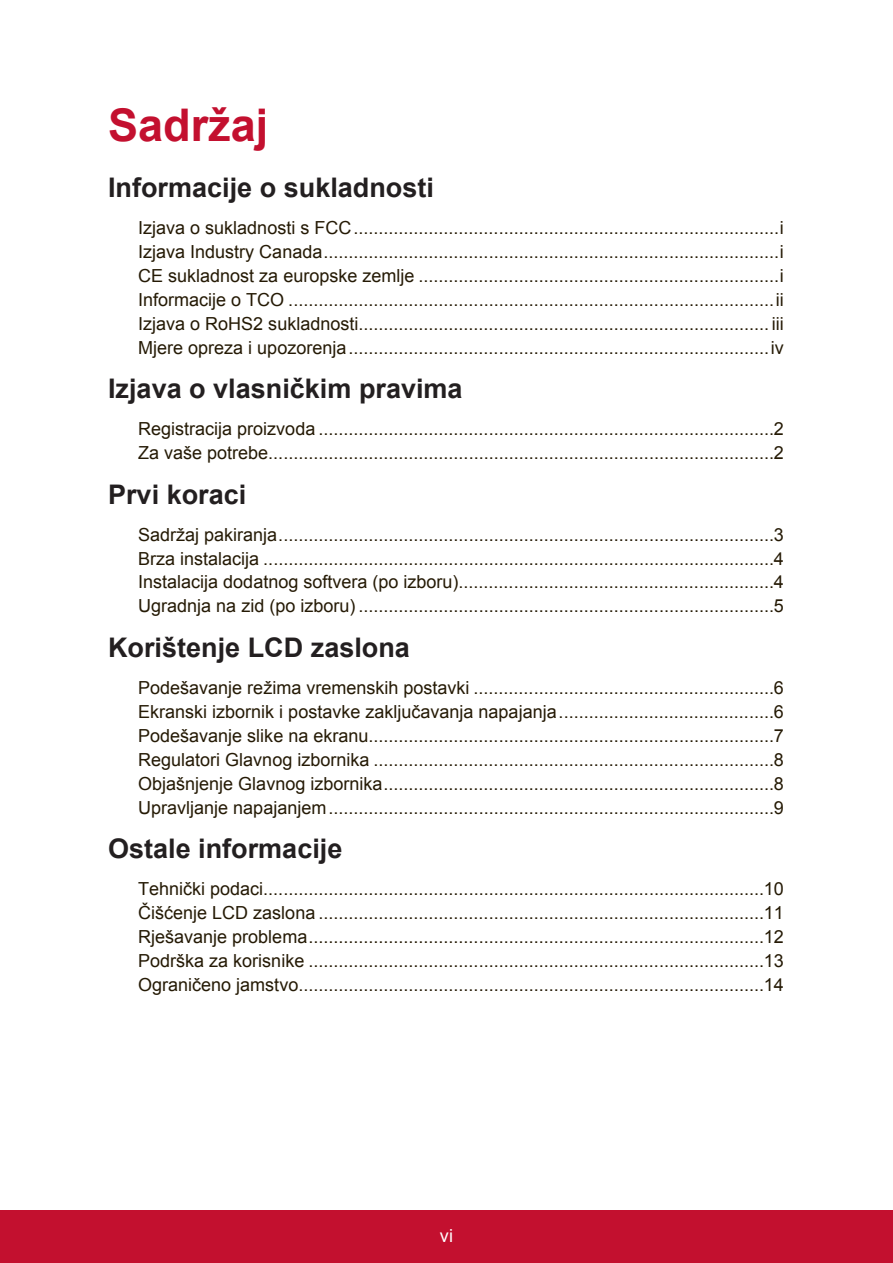
<style>
.page{position:relative;width:893px;height:1263px;background:#fff}
.page>*{position:absolute;margin:0;border:0;box-sizing:border-box;transform-origin:0 0}
.t1{font:700 45px "Arial";color:#c3102f}
.t2{font:700 27px "Arial";color:#231f20}
.t3{font:18px/24px "Arial";color:#251a05;text-align:justify}
.t4{font:18px "Arial";color:#fff}
</style>
<div class="page">
<div style="left:0;top:1210px;width:892px;height:53px;background:#c3102f"></div>
<h1 class="t1" style="left:108px;top:95px;width:162px">Sadržaj</h1>
<h2 class="t2" style="left:108px;top:170px;width:327px">Informacije o sukladnosti</h2>
<p class="t3" style="left:138px;top:216px;width:646px">Izjava o sukladnosti s FCC.....................................................................................i Izjava Industry Canada...........................................................................................i CE sukladnost za europske zemlje ........................................................................i Informacije o TCO .................................................................................................ii Izjava o RoHS2 sukladnosti.................................................................................. iii Mjere opreza i upozorenja....................................................................................iv</p>
<h2 class="t2" style="left:108px;top:371px;width:356px">Izjava o vlasničkim pravima</h2>
<p class="t3" style="left:138px;top:417px;width:646px">Registracija proizvoda ...........................................................................................2<br>Za vaše potrebe.....................................................................................................2</p>
<h2 class="t2" style="left:108px;top:476px;width:140px">Prvi koraci</h2>
<p class="t3" style="left:138px;top:522px;width:647px">Sadržaj pakiranja...................................................................................................3<br>Brza instalacija ......................................................................................................4<br>Instalacija dodatnog softvera (po izboru)...............................................................4<br>Ugradnja na zid (po izboru) ...................................................................................5</p>
<h2 class="t2" style="left:108px;top:629px;width:303px">Korištenje LCD zaslona</h2>
<p class="t3" style="left:138px;top:676px;width:647px">Podešavanje režima vremenskih postavki ............................................................6<br>Ekranski izbornik i postavke zaključavanja napajanja...........................................6<br>Podešavanje slike na ekranu.................................................................................7<br>Regulatori Glavnog izbornika ................................................................................8<br>Objašnjenje Glavnog izbornika..............................................................................8<br>Upravljanje napajanjem.........................................................................................9</p>
<h2 class="t2" style="left:108px;top:831px;width:236px">Ostale informacije</h2>
<p class="t3" style="left:138px;top:877px;width:646px">Tehnički podaci....................................................................................................10<br>Čišćenje LCD zaslona .........................................................................................11<br>Rješavanje problema...........................................................................................12<br>Podrška za korisnike ...........................................................................................13<br>Ograničeno jamstvo.............................................................................................14</p>
<p class="t4" style="left:440px;top:1223px;width:14px">vi</p>
</div>
